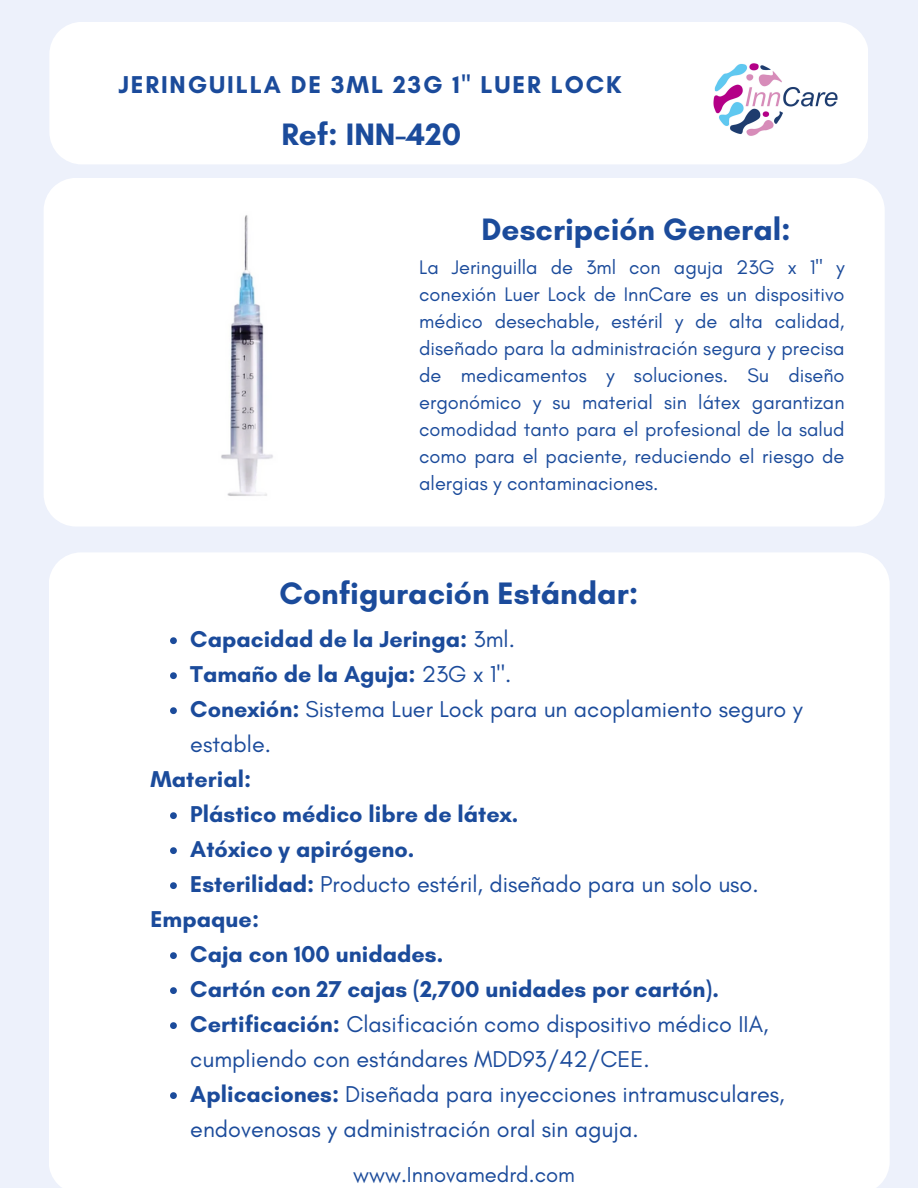
<style>
.page{position:relative;width:918px;height:1188px;background:#edf1fb}
.page>*{position:absolute;margin:0;border:0;box-sizing:border-box;transform-origin:0 0}
.t1{font:700 31.65px "Glacial Indifference";color:#1b4b9b}
.t2{font:700 31.5px "Glacial Indifference";color:#1b4b9b}
.t3{font:700 24.75px "Glacial Indifference";letter-spacing:.075em;color:#1b4b9b}
.t4{font:23.4px/35px "Glacial Indifference";color:#1b4b9b}
.t5{font:700 23.4px "Glacial Indifference";color:#1b4b9b}
.t6{font:22.05px "Glacial Indifference";color:#1b4b9b}
.t7{font:20.1px/27px "Glacial Indifference";color:#1b4b9b;text-align:justify}
.s1{font-weight:400}
.s2{font-weight:700}
</style>
<div class="page">
<div style="left:49px;top:22px;width:819px;height:142px;background:#fff"></div>
<div style="left:49px;top:553px;width:841px;height:635px;background:#fff"></div>
<div style="left:44px;top:178px;width:841px;height:348px;background:#fff"></div>
<img style="left:697px;top:47px;width:148px;height:105px;border-radius:19px">
<img style="left:140px;top:194px;width:208px;height:316px">
<svg style="left:170px;top:637px;width:7px;height:7px"></svg>
<svg style="left:170px;top:672px;width:7px;height:7px"></svg>
<svg style="left:170px;top:707px;width:7px;height:7px"></svg>
<svg style="left:170px;top:812px;width:7px;height:7px"></svg>
<svg style="left:170px;top:847px;width:7px;height:7px"></svg>
<svg style="left:170px;top:882px;width:7px;height:7px"></svg>
<svg style="left:170px;top:952px;width:7px;height:7px"></svg>
<svg style="left:170px;top:987px;width:7px;height:7px"></svg>
<svg style="left:170px;top:1022px;width:7px;height:7px"></svg>
<svg style="left:170px;top:1092px;width:7px;height:7px"></svg>
<p class="t3" style="left:118px;top:69px;width:505px">JERINGUILLA DE 3ML 23G 1" LUER LOCK</p>
<p class="t2" style="left:281px;top:116px;width:181px">Ref: INN-420</p>
<p class="t2" style="left:482px;top:210px;width:311px">Descripción General:</p>
<h3 class="t7" style="left:419px;top:253px;width:427px">La Jeringuilla de 3ml con aguja 23G x 1" y conexión Luer Lock de InnCare es un dispositivo médico desechable, estéril y de alta calidad, diseñado para la administración segura y precisa de medicamentos y soluciones. Su diseño ergonómico y su material sin látex garantizan comodidad tanto para el profesional de la salud como para el paciente, reduciendo el riesgo de alergias y contaminaciones.</h3>
<p class="t1" style="left:280px;top:573px;width:360px">Configuración Estándar:</p>
<h2 class="t5" style="left:190px;top:625px;width:326px">Capacidad de la Jeringa: <span class="s1">3ml.</span></h2>
<h1 class="t5" style="left:190px;top:660px;width:323px">Tamaño de la Aguja: <span class="s1">23G x 1".</span></h1>
<p class="t4" style="left:190px;top:691px;width:614px"><span class="s2">Conexión:</span> Sistema Luer Lock para un acoplamiento seguro y estable.</p>
<h1 class="t5" style="left:151px;top:765px;width:102px">Material:</h1>
<p class="t5" style="left:190px;top:800px;width:329px">Plástico médico libre de látex.</p>
<h1 class="t5" style="left:190px;top:835px;width:226px">Atóxico y apirógeno.</h1>
<p class="t4" style="left:190px;top:866px;width:570px"><span class="s2">Esterilidad:</span> Producto estéril, diseñado para un solo uso.</p>
<p class="t5" style="left:151px;top:905px;width:110px">Empaque:</p>
<p class="t5" style="left:190px;top:940px;width:254px">Caja con 100 unidades.</p>
<h3 class="t5" style="left:190px;top:975px;width:530px">Cartón con 27 cajas (2,700 unidades por cartón).</h3>
<p class="t4" style="left:190px;top:1006px;width:580px"><span class="s2">Certificación:</span> Clasificación como dispositivo médico IIA, cumpliendo con estándares MDD93/42/CEE.</p>
<p class="t4" style="left:190px;top:1076px;width:596px"><span class="s2">Aplicaciones:</span> Diseñada para inyecciones intramusculares, endovenosas y administración oral sin aguja.</p>
<p class="t6" style="left:353px;top:1161px;width:223px">www.Innovamedrd.com</p>
</div>
